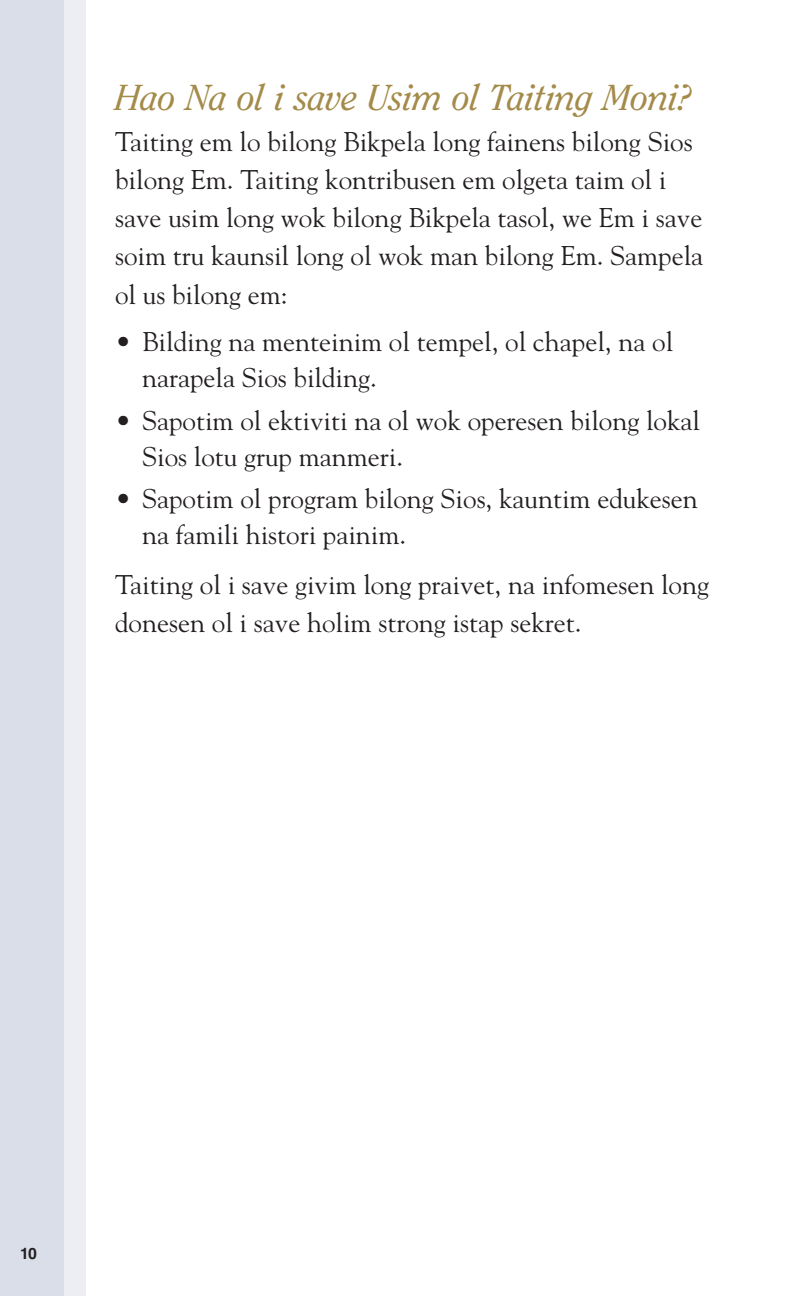
<style>
.page{position:relative;width:810px;height:1296px;background:#fff}
.page>*{position:absolute;margin:0;border:0;box-sizing:border-box;transform-origin:0 0}
.t1{font:italic 36px "Clearfacelds Lat";letter-spacing:-.015em;color:#a48b4a}
.t2{font:27px/38.2px "Goudy Oldstylelds Lat";color:#231f20}
.t3{font:700 15.75px "Helveticalds Lat";color:#231f20}
</style>
<div class="page">
<div style="left:0;top:0;width:85px;height:1296px;background:#dadee8"></div>
<div style="left:64px;top:0;width:21px;height:1296px;background:#eceef3"></div>
<h1 class="t1" style="left:115px;top:69px;width:579px">Hao Na ol i save Usim ol Taiting Moni?</h1>
<p class="t2" style="left:115px;top:120px;width:590px">Taiting em lo bilong Bikpela long fainens bilong Sios bilong Em. Taiting kontribusen em olgeta taim ol i save usim long wok bilong Bikpela tasol, we Em i save soim tru kaunsil long ol wok man bilong Em. Sampela ol us bilong em:</p>
<p class="t2" style="left:142px;top:321px;width:533px;line-height:36px;text-indent:-27px">• Bilding na menteinim ol tempel, ol chapel, na ol narapela Sios bilding.</p>
<p class="t2" style="left:142px;top:400px;width:559px;line-height:36px;text-indent:-27px">• Sapotim ol ektiviti na ol wok operesen bilong lokal<br>Sios lotu grup manmeri.</p>
<p class="t2" style="left:142px;top:479px;width:557px;line-height:36px;text-indent:-27px">• Sapotim ol program bilong Sios, kauntim edukesen na famili histori painim.</p>
<p class="t2" style="left:115px;top:563px;width:595px">Taiting ol i save givim long praivet, na infomesen long donesen ol i save holim strong istap sekret.</p>
<p class="t3" style="left:20px;top:1240px;width:18px">10</p>
</div>
